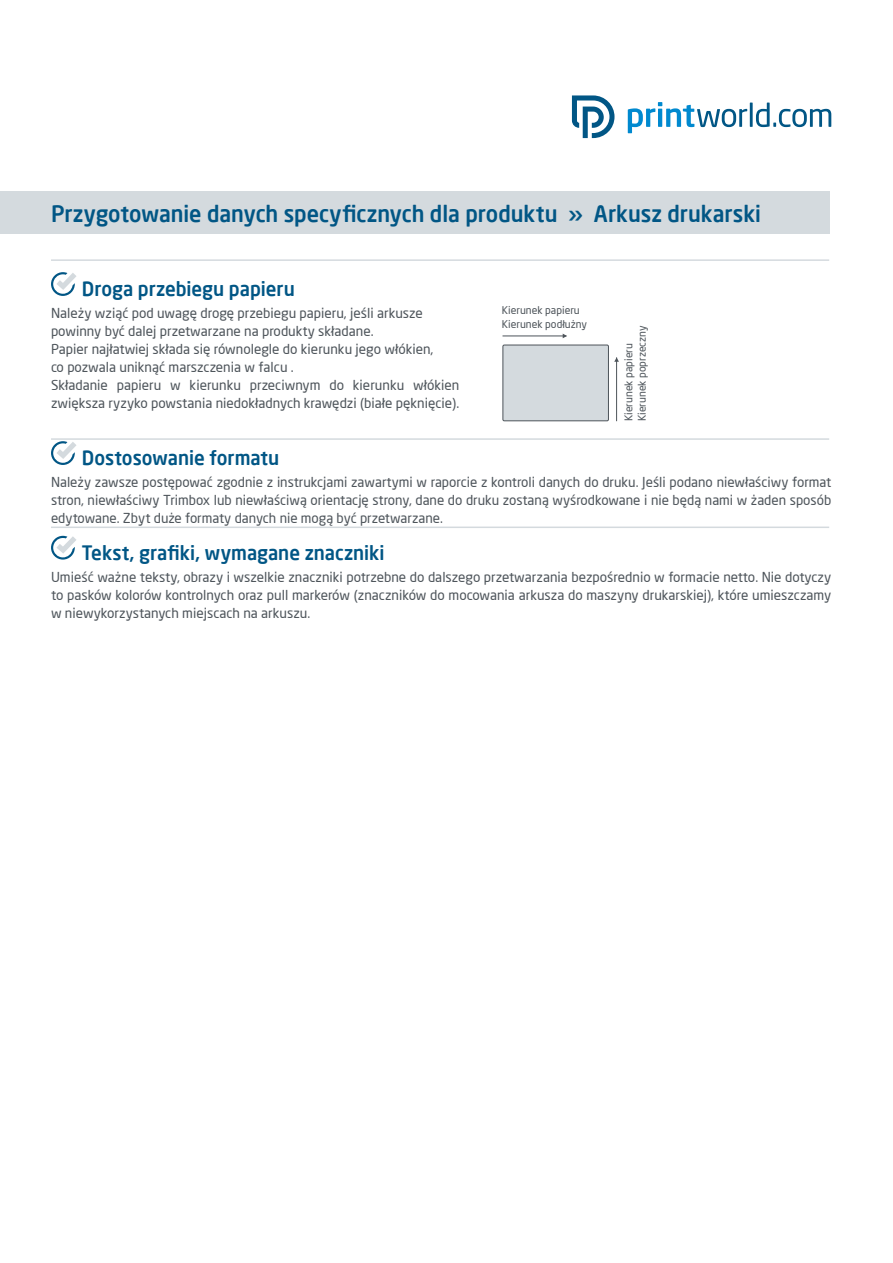
<style>
.page{position:relative;width:893px;height:1263px;background:#fff}
.page>*{position:absolute;margin:0;border:0;box-sizing:border-box;transform-origin:0 0}
.t1{font:500 22.5px "Neo Sans Pro";color:#015685;scale:.96 1}
.t2{font:500 19.5px "Neo Sans Pro";color:#015685;scale:.96 1}
.t3{font:13.5px/18px "Neo Sans Pro";color:#4d545a;text-align:justify}
.t4{font:10.5px/13.5px "Neo Sans Pro";color:#4d545a}
</style>
<div class="page">
<div style="left:0;top:191px;width:829px;height:43px;background:#d4dade"></div>
<svg style="left:628px;top:102px;width:203px;height:31px"></svg>
<svg style="left:572px;top:96px;width:42px;height:42px"></svg>
<div style="left:503px;top:345px;width:105px;height:76px;background:#d4dade"></div>
<div style="left:502px;top:345px;width:107px;height:76px;border:1px solid #4d545a"></div>
<svg style="left:51px;top:272px;width:25px;height:24px"></svg>
<svg style="left:51px;top:441px;width:26px;height:24px"></svg>
<svg style="left:51px;top:536px;width:25px;height:24px"></svg>
<hr style="left:51px;top:259px;width:778px;height:2px;background:#d4dade">
<hr style="left:51px;top:438px;width:778px;height:2px;background:#d4dade">
<hr style="left:502px;top:336px;width:64px;height:1px;background:#4d545a">
<hr style="left:616px;top:357px;width:1px;height:64px;background:#4d545a">
<svg style="left:614px;top:357px;width:5px;height:5px"></svg>
<hr style="left:51px;top:526px;width:778px;height:2px;background:#d4dade">
<h1 class="t1" style="left:51px;top:200px;width:741px">Przygotowanie danych specyficznych dla produktu » Arkusz drukarski</h1>
<h2 class="t2" style="left:82px;top:276px;width:223px">Droga przebiegu papieru</h2>
<p class="t3" style="left:51px;top:304px;width:410px;text-align:left">Należy wziąć pod uwagę drogę przebiegu papieru, jeśli arkusze powinny być dalej przetwarzane na produkty składane.<br>Papier najłatwiej składa się równolegle do kierunku jego włókien,<br>co pozwala uniknąć marszczenia w falcu .<br>Składanie papieru w kierunku przeciwnym do kierunku włókien zwiększa ryzyko powstania niedokładnych krawędzi (białe pęknięcie).</p>
<h2 class="t2" style="left:82px;top:445px;width:207px">Dostosowanie formatu</h2>
<p class="t3" style="left:51px;top:473px;width:782px">Należy zawsze postępować zgodnie z instrukcjami zawartymi w raporcie z kontroli danych do druku. Jeśli podano niewłaściwy format stron, niewłaściwy Trimbox lub niewłaściwą orientację strony, dane do druku zostaną wyśrodkowane i nie będą nami w żaden sposób edytowane. Zbyt duże formaty danych nie mogą być przetwarzane.</p>
<h2 class="t2" style="left:82px;top:540px;width:317px">Tekst, grafiki, wymagane znaczniki</h2>
<p class="t3" style="left:51px;top:568px;width:782px">Umieść ważne teksty, obrazy i wszelkie znaczniki potrzebne do dalszego przetwarzania bezpośrednio w formacie netto. Nie dotyczy to pasków kolorów kontrolnych oraz pull markerów (znaczników do mocowania arkusza do maszyny drukarskiej), które umieszczamy w niewykorzystanych miejscach na arkuszu.</p>
<p class="t4" style="left:502px;top:303px;width:87px">Kierunek papieru<br>Kierunek podłużny</p>
<p class="t4" style="left:622px;top:421px;width:97px;rotate:-90deg">Kierunek papieru<br>Kierunek poprzeczny</p>
</div>
